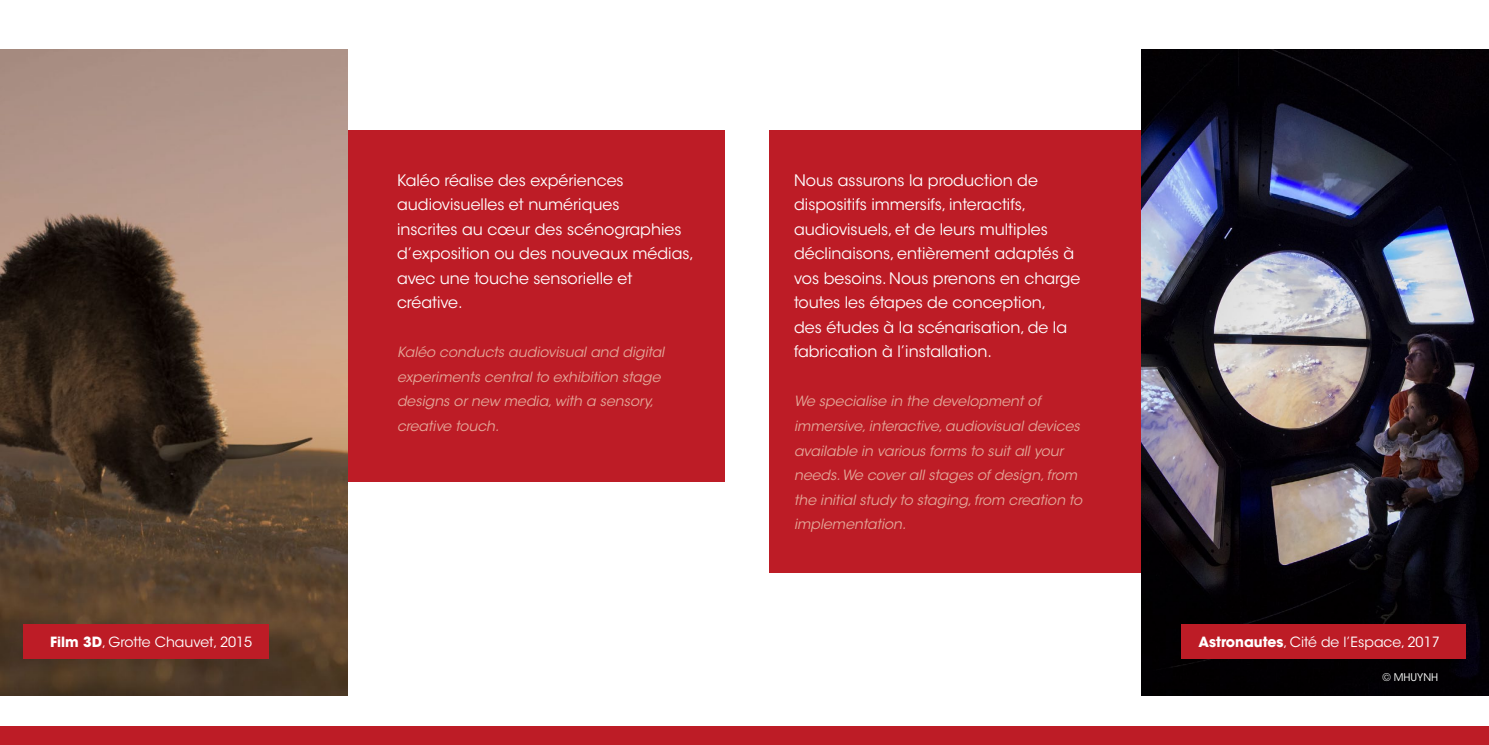
<style>
.page{position:relative;width:1489px;height:745px;background:#fff}
.page>*{position:absolute;margin:0;border:0;box-sizing:border-box;transform-origin:0 0}
.t1{font:15.75px/24.5px "ITC Avant Garde Std";color:#fff}
.t2{font:italic 14px/24.5px "ITC Avant Garde Std";color:#e4a99a}
.t3{font:14px "ITC Avant Garde Std";color:#fff}
.t4{font:10.5px "ITC Avant Garde Std";color:#fff}
.s1{font-weight:700}
</style>
<div class="page">
<div style="left:0;top:726px;width:1488px;height:18px;background:#bd1c26"></div>
<div style="left:769px;top:130px;width:372px;height:442px;background:#bd1c26"></div>
<div style="left:0;top:130px;width:724px;height:351px;background:#bd1c26"></div>
<img style="left:0;top:50px;width:347px;height:644px">
<img style="left:1141px;top:50px;width:347px;height:644px">
<div style="left:1181px;top:624px;width:284px;height:34px;background:#bd1c26"></div>
<div style="left:23px;top:624px;width:245px;height:34px;background:#bd1c26"></div>
<p class="t1" style="left:397px;top:168px;width:298px">Kaléo réalise des expériences audiovisuelles et numériques<br>inscrites au cœur des scénographies d’exposition ou des nouveaux médias, avec une touche sensorielle et créative.</p>
<p class="t2" style="left:397px;top:340px;width:269px">Kaléo conducts audiovisual and digital experiments central to exhibition stage designs or new media, with a sensory, creative touch.</p>
<p class="t1" style="left:794px;top:168px;width:288px">Nous assurons la production de dispositifs immersifs, interactifs, audiovisuels, et de leurs multiples déclinaisons, entièrement adaptés à vos besoins. Nous prenons en charge toutes les étapes de conception,<br>des études à la scénarisation, de la fabrication à l’installation.</p>
<p class="t2" style="left:794px;top:389px;width:290px">We specialise in the development of immersive, interactive, audiovisual devices available in various forms to suit all your needs. We cover all stages of design, from the initial study to staging, from creation to implementation.</p>
<p class="t3" style="left:50px;top:633px;width:204px"><span class="s1">Film 3D</span>, Grotte Chauvet, 2015</p>
<p class="t3" style="left:1198px;top:633px;width:243px"><span class="s1">Astronautes</span>, Cité de l’Espace, 2017</p>
<p class="t4" style="left:1382px;top:670px;width:57px">© MHUYNH</p>
</div>
